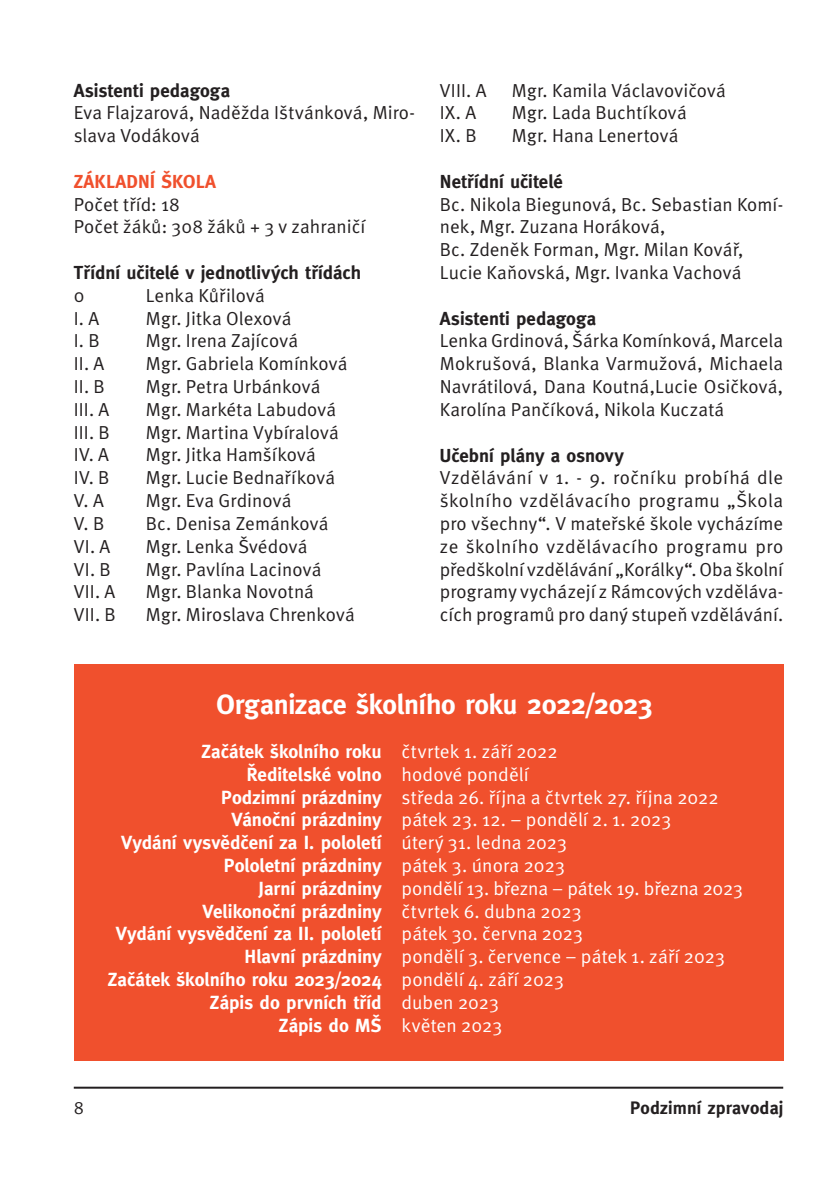
<style>
.page{position:relative;width:840px;height:1191px;background:#fff}
.page>*{position:absolute;margin:0;border:0;box-sizing:border-box;transform-origin:0 0}
.Vychozi_Ninbus_9_5{font:700 28px "Meta CE";letter-spacing:-.01em;color:#fff}
.Vychozi_Ninbus_9_5-2{font:19px "Meta CE";color:#fff}
.Vychozi_Ninbus_9_5-3{font:700 19px "Meta CE";color:#fff}
.Vychozi_Ninbus_9_5-4{font:18.8px/22.8px "Meta CE";letter-spacing:.005em;color:#231f20}
.Vychozi_Ninbus_9_5-5{font:700 18.8px "Meta CE";letter-spacing:.005em;color:#231f20}
.Vychozi_Ninbus_9_5-6{font:700 18.8px "Meta CE";letter-spacing:.005em;color:#f0502d}
.t1{font:700 18px "Meta CE";letter-spacing:.01em;color:#231f20}
.t2{font:18px "Meta CE";color:#231f20}
</style>
<div class="page">
<hr style="left:74px;top:1086px;width:708px;height:2px;background:#231f20">
<div style="left:74px;top:663px;width:708px;height:397px;background:#f0502d"></div>
<p class="Vychozi_Ninbus_9_5-5" style="left:74px;top:79px;width:158px">Asistenti pedagoga</p>
<p class="Vychozi_Ninbus_9_5-4" style="left:74px;top:101px;width:342px">Eva Flajzarová, Naděžda Ištvánková, Miro&shy;slava Vodáková</p>
<p class="Vychozi_Ninbus_9_5-6" style="left:74px;top:170px;width:144px">ZÁKLADNÍ ŠKOLA</p>
<p class="Vychozi_Ninbus_9_5-4" style="left:74px;top:192px;width:107px">Počet tříd: 18</p>
<p class="Vychozi_Ninbus_9_5-4" style="left:74px;top:215px;width:293px">Počet žáků: 308 žáků + 3 v zahraničí</p>
<p class="Vychozi_Ninbus_9_5-5" style="left:74px;top:261px;width:289px">Třídní učitelé v jednotlivých třídách</p>
<p class="Vychozi_Ninbus_9_5-4" style="left:74px;top:284px;width:12px">0</p>
<p class="Vychozi_Ninbus_9_5-4" style="left:146px;top:284px;width:121px">Lenka Kůřilová</p>
<p class="Vychozi_Ninbus_9_5-4" style="left:74px;top:306px;width:27px">I. A</p>
<p class="Vychozi_Ninbus_9_5-4" style="left:146px;top:306px;width:147px">Mgr. Jitka Olexová</p>
<p class="Vychozi_Ninbus_9_5-4" style="left:74px;top:329px;width:27px">I. B</p>
<p class="Vychozi_Ninbus_9_5-4" style="left:146px;top:329px;width:154px">Mgr. Irena Zajícová</p>
<p class="Vychozi_Ninbus_9_5-4" style="left:74px;top:352px;width:32px">II. A</p>
<p class="Vychozi_Ninbus_9_5-4" style="left:146px;top:352px;width:203px">Mgr. Gabriela Komínková</p>
<p class="Vychozi_Ninbus_9_5-4" style="left:74px;top:375px;width:32px">II. B</p>
<p class="Vychozi_Ninbus_9_5-4" style="left:146px;top:375px;width:176px">Mgr. Petra Urbánková</p>
<p class="Vychozi_Ninbus_9_5-4" style="left:74px;top:398px;width:37px">III. A</p>
<p class="Vychozi_Ninbus_9_5-4" style="left:146px;top:398px;width:192px">Mgr. Markéta Labudová</p>
<p class="Vychozi_Ninbus_9_5-4" style="left:74px;top:420px;width:38px">III. B</p>
<p class="Vychozi_Ninbus_9_5-4" style="left:146px;top:420px;width:194px">Mgr. Martina Vybíralová</p>
<p class="Vychozi_Ninbus_9_5-4" style="left:74px;top:443px;width:37px">IV. A</p>
<p class="Vychozi_Ninbus_9_5-4" style="left:146px;top:443px;width:171px">Mgr. Jitka Hamšíková</p>
<p class="Vychozi_Ninbus_9_5-4" style="left:74px;top:466px;width:37px">IV. B</p>
<p class="Vychozi_Ninbus_9_5-4" style="left:146px;top:466px;width:191px">Mgr. Lucie Bednaříková</p>
<p class="Vychozi_Ninbus_9_5-4" style="left:74px;top:489px;width:32px">V. A</p>
<p class="Vychozi_Ninbus_9_5-4" style="left:146px;top:489px;width:147px">Mgr. Eva Grdinová</p>
<p class="Vychozi_Ninbus_9_5-4" style="left:74px;top:512px;width:32px">V. B</p>
<p class="Vychozi_Ninbus_9_5-4" style="left:146px;top:512px;width:184px">Bc. Denisa Zemánková</p>
<p class="Vychozi_Ninbus_9_5-4" style="left:74px;top:534px;width:38px">VI. A</p>
<p class="Vychozi_Ninbus_9_5-4" style="left:146px;top:534px;width:163px">Mgr. Lenka Švédová</p>
<p class="Vychozi_Ninbus_9_5-4" style="left:74px;top:557px;width:38px">VI. B</p>
<p class="Vychozi_Ninbus_9_5-4" style="left:146px;top:557px;width:177px">Mgr. Pavlína Lacinová</p>
<p class="Vychozi_Ninbus_9_5-4" style="left:74px;top:580px;width:43px">VII. A</p>
<p class="Vychozi_Ninbus_9_5-4" style="left:146px;top:580px;width:169px">Mgr. Blanka Novotná</p>
<p class="Vychozi_Ninbus_9_5-4" style="left:74px;top:603px;width:44px">VII. B</p>
<p class="Vychozi_Ninbus_9_5-4" style="left:146px;top:603px;width:210px">Mgr. Miroslava Chrenková</p>
<p class="Vychozi_Ninbus_9_5-4" style="left:439px;top:78px;width:48px">VIII. A</p>
<p class="Vychozi_Ninbus_9_5-4" style="left:511px;top:78px;width:215px">Mgr. Kamila Václavovičová</p>
<p class="Vychozi_Ninbus_9_5-4" style="left:439px;top:101px;width:38px">IX. A</p>
<p class="Vychozi_Ninbus_9_5-4" style="left:511px;top:101px;width:176px">Mgr. Lada Buchtíková</p>
<p class="Vychozi_Ninbus_9_5-4" style="left:439px;top:124px;width:38px">IX. B</p>
<p class="Vychozi_Ninbus_9_5-4" style="left:511px;top:124px;width:168px">Mgr. Hana Lenertová</p>
<p class="Vychozi_Ninbus_9_5-5" style="left:439px;top:170px;width:124px">Netřídní učitelé</p>
<p class="Vychozi_Ninbus_9_5-4" style="left:439px;top:192px;width:344px">Bc. Nikola Biegunová, Bc. Sebastian Komí&shy;nek, Mgr. Zuzana Horáková,</p>
<p class="Vychozi_Ninbus_9_5-4" style="left:439px;top:238px;width:305px">Bc. Zdeněk Forman, Mgr. Milan Kovář,<br>Lucie Kaňovská, Mgr. Ivanka Vachová</p>
<p class="Vychozi_Ninbus_9_5-5" style="left:439px;top:307px;width:158px">Asistenti pedagoga</p>
<p class="Vychozi_Ninbus_9_5-4" style="left:439px;top:329px;width:345px;text-align:justify">Lenka Grdinová, Šárka Komínková, Marcela Mokrušová, Blanka Varmužová, Michaela Navrátilová, Dana Koutná,Lucie Osičková, Karolína Pančíková, Nikola Kuczatá</p>
<p class="Vychozi_Ninbus_9_5-5" style="left:439px;top:444px;width:185px">Učební plány a osnovy</p>
<p class="Vychozi_Ninbus_9_5-4" style="left:439px;top:466px;width:345px;text-align:justify">Vzdělávání v 1. - 9. ročníku probíhá dle školního vzdělávacího programu „Škola pro všechny“. V mateřské škole vycházíme ze školního vzdělávacího programu pro předškolní vzdělávání „Korálky“. Oba školní programy vycházejí z Rámcových vzděláva&shy;cích programů pro daný stupeň vzdělávání.</p>
<p class="Vychozi_Ninbus_9_5" style="left:216px;top:688px;width:438px">Organizace školního roku 2022/2023</p>
<p class="Vychozi_Ninbus_9_5-3" style="left:201px;top:740px;width:182px">Začátek školního roku</p>
<p class="Vychozi_Ninbus_9_5-3" style="left:247px;top:763px;width:136px">Ředitelské volno</p>
<p class="Vychozi_Ninbus_9_5-3" style="left:221px;top:785px;width:162px">Podzimní prázdniny</p>
<p class="Vychozi_Ninbus_9_5-3" style="left:231px;top:808px;width:151px">Vánoční prázdniny</p>
<p class="Vychozi_Ninbus_9_5-3" style="left:121px;top:831px;width:262px">Vydání vysvědčení za I. pololetí</p>
<p class="Vychozi_Ninbus_9_5-3" style="left:224px;top:854px;width:159px">Pololetní prázdniny</p>
<p class="Vychozi_Ninbus_9_5-3" style="left:258px;top:877px;width:124px">Jarní prázdniny</p>
<p class="Vychozi_Ninbus_9_5-3" style="left:202px;top:899px;width:181px">Velikonoční prázdniny</p>
<p class="Vychozi_Ninbus_9_5-3" style="left:116px;top:922px;width:267px">Vydání vysvědčení za II. pololetí</p>
<p class="Vychozi_Ninbus_9_5-3" style="left:244px;top:945px;width:139px">Hlavní prázdniny</p>
<p class="Vychozi_Ninbus_9_5-3" style="left:108px;top:968px;width:275px">Začátek školního roku 2023/2024</p>
<p class="Vychozi_Ninbus_9_5-3" style="left:210px;top:991px;width:173px">Zápis do prvních tříd</p>
<p class="Vychozi_Ninbus_9_5-3" style="left:279px;top:1013px;width:104px">Zápis do MŠ</p>
<p class="Vychozi_Ninbus_9_5-2" style="left:401px;top:740px;width:158px">čtvrtek 1. září 2022</p>
<p class="Vychozi_Ninbus_9_5-2" style="left:401px;top:763px;width:129px">hodové pondělí</p>
<p class="Vychozi_Ninbus_9_5-2" style="left:401px;top:786px;width:318px">středa 26. října a čtvrtek 27. října 2022</p>
<p class="Vychozi_Ninbus_9_5-2" style="left:401px;top:809px;width:271px">pátek 23. 12. – pondělí 2. 1. 2023</p>
<p class="Vychozi_Ninbus_9_5-2" style="left:401px;top:831px;width:167px">úterý 31. ledna 2023</p>
<p class="Vychozi_Ninbus_9_5-2" style="left:401px;top:854px;width:165px">pátek 3. února 2023</p>
<p class="Vychozi_Ninbus_9_5-2" style="left:401px;top:877px;width:343px">pondělí 13. března – pátek 19. března 2023</p>
<p class="Vychozi_Ninbus_9_5-2" style="left:401px;top:900px;width:181px">čtvrtek 6. dubna 2023</p>
<p class="Vychozi_Ninbus_9_5-2" style="left:401px;top:923px;width:183px">pátek 30. června 2023</p>
<p class="Vychozi_Ninbus_9_5-2" style="left:401px;top:945px;width:325px">pondělí 3. července – pátek 1. září 2023</p>
<p class="Vychozi_Ninbus_9_5-2" style="left:401px;top:968px;width:164px">pondělí 4. září 2023</p>
<p class="Vychozi_Ninbus_9_5-2" style="left:401px;top:991px;width:99px">duben 2023</p>
<p class="Vychozi_Ninbus_9_5-2" style="left:401px;top:1014px;width:102px">květen 2023</p>
<p class="t2" style="left:74px;top:1097px;width:12px">8</p>
<p class="t1" style="left:629px;top:1097px;width:155px">Podzimní zpravodaj</p>
</div>
